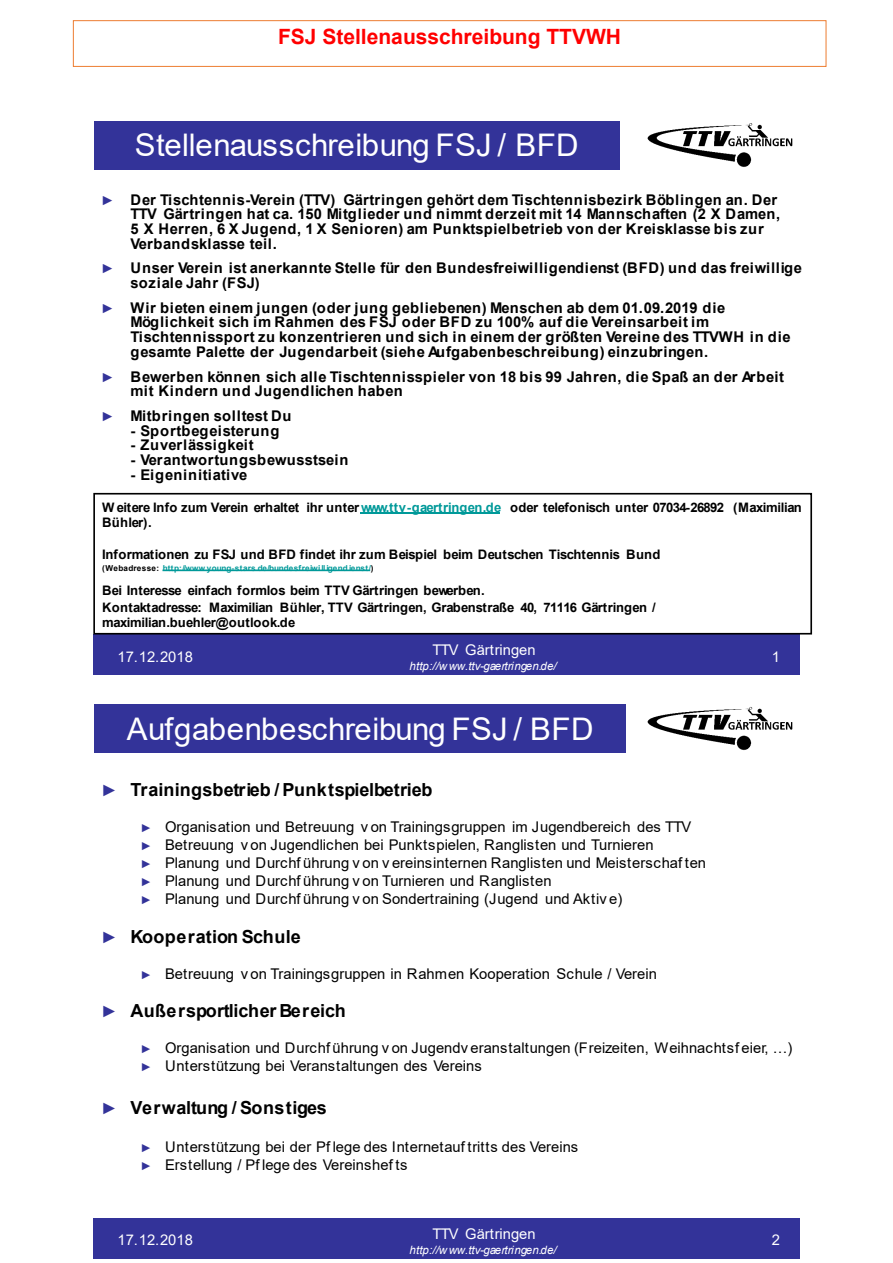
<style>
.page{position:relative;width:893px;height:1263px;background:#fff}
.page>*{position:absolute;margin:0;border:0;box-sizing:border-box;transform-origin:0 0}
.t1{font:31.2px "Arial";letter-spacing:.015em;color:#fff}
.t2{font:700 21px "Arial";color:#f00}
.t3{font:700 18px "Arial";letter-spacing:-.005em;color:#000}
.t4{font:700 18px "Arial";letter-spacing:.02em;color:#000}
.t5{font:14.7px/18px "Arial";color:#000}
.t6{font:700 14.7px/14.7px "Arial";letter-spacing:.05em;color:#000}
.t7{font:700 14.7px/14.7px "Arial";letter-spacing:.005em;color:#000}
.t8{font:14.7px "Arial";color:#fff}
.t9{font:700 14.7px "Arial";color:#000}
.t10{font:700 14.7px "Arial";letter-spacing:.03em;color:#000}
.t11{font:700 13.2px "Arial";letter-spacing:.015em;color:#000}
.t12{font:700 13.2px "Arial";letter-spacing:-.01em;color:#000}
.t13{font:700 13.05px/14.7px "Arial";letter-spacing:-.025em;color:#000}
.t14{font:italic 11.55px "Arial";letter-spacing:.005em;color:#fff}
.t15{font:700 8.1px "Arial";letter-spacing:.02em;color:#099}
.s1{font-weight:400;font-size:13.2px;color:#339}
.s2{color:#099}
.s3{color:#000}
.s4{font-weight:400;font-size:16.35px;color:#339}
.s5{font-size:11.55px;color:#339}
.s6{font-size:11.4px;color:#339}
</style>
<div class="page">
<img style="left:647px;top:123px;width:146px;height:44px">
<div style="left:93px;top:634px;width:125px;height:41px;background:#339"></div>
<div style="left:218px;top:634px;width:531px;height:41px;background:#339"></div>
<div style="left:749px;top:634px;width:51px;height:41px;background:#339"></div>
<div style="left:94px;top:121px;width:526px;height:48px;background:#339"></div>
<div style="left:93px;top:493px;width:719px;height:141px;border:2px solid #000"></div>
<hr style="left:360px;top:512px;width:139px;height:2px;background:#099">
<svg style="left:163px;top:570px;width:207px;height:1px"></svg>
<img style="left:647px;top:707px;width:146px;height:44px">
<div style="left:93px;top:1218px;width:125px;height:41px;background:#339"></div>
<div style="left:218px;top:1218px;width:531px;height:41px;background:#339"></div>
<div style="left:749px;top:1218px;width:51px;height:41px;background:#339"></div>
<div style="left:94px;top:704px;width:532px;height:48px;background:#339"></div>
<div style="left:73px;top:20px;width:753px;height:47px;border:1px solid #ed7d31"></div>
<h2 class="t2" style="left:278px;top:25px;width:345px">FSJ Stellenausschreibung TTVWH</h2>
<h1 class="t1" style="left:135px;top:128px;width:445px">Stellenausschreibung FSJ / BFD</h1>
<p class="t7" style="left:131px;top:192px;width:651px;text-indent:-29px"><span class="s1">►</span> Der Tischtennis-Verein (TTV) Gärtringen gehört dem Tischtennisbezirk Böblingen an. Der TTV Gärtringen hat ca. 150 Mitglieder und nimmt derzeit mit 14 Mannschaften (2 X Damen, 5 X Herren, 6 X Jugend, 1 X Senioren) am Punktspielbetrieb von der Kreisklasse bis zur Verbandsklasse teil.</p>
<p class="t6" style="left:131px;top:261px;width:673px;text-indent:-29px"><span class="s1">►</span> Unser Verein ist anerkannte Stelle für den Bundesfreiwilligendienst (BFD) und das freiwillige soziale Jahr (FSJ)</p>
<p class="t6" style="left:131px;top:300px;width:662px;text-indent:-29px"><span class="s1">►</span> Wir bieten einem jungen (oder jung gebliebenen) Menschen ab dem 01.09.2019 die Möglichkeit sich im Rahmen des FSJ oder BFD zu 100% auf die Vereinsarbeit im Tischtennissport zu konzentrieren und sich in einem der größten Vereine des TTVWH in die gesamte Palette der Jugendarbeit (siehe Aufgabenbeschreibung) einzubringen.</p>
<p class="t6" style="left:131px;top:369px;width:655px;text-indent:-29px"><span class="s1">►</span> Bewerben können sich alle Tischtennisspieler von 18 bis 99 Jahren, die Spaß an der Arbeit mit Kindern und Jugendlichen haben</p>
<p class="t6" style="left:101px;top:408px;width:192px"><span class="s1">►</span> Mitbringen solltest Du</p>
<p class="t6" style="left:131px;top:423px;width:150px">- Sportbegeisterung</p>
<p class="t10" style="left:131px;top:437px;width:125px">- Zuverlässigkeit</p>
<p class="t9" style="left:131px;top:452px;width:219px">- Verantwortungsbewusstsein</p>
<p class="t6" style="left:131px;top:467px;width:118px">- Eigeninitiative</p>
<p class="t13" style="left:102px;top:500px;width:701px">W eitere Info zum Verein erhaltet ihr unter <span class="s2">www.ttv-gaertringen.de</span> oder telefonisch unter 07034-26892 (Maximilian</p>
<p class="t12" style="left:102px;top:515px;width:51px">Bühler).</p>
<p class="t11" style="left:102px;top:547px;width:560px">Informationen zu FSJ und BFD findet ihr zum Beispiel beim Deutschen Tischtennis Bund</p>
<p class="t15" style="left:102px;top:564px;width:273px"><span class="s3">(Webadresse:</span> http://www.young-stars.de/bundesfreiwilligend ienst/<span class="s3">)</span></p>
<p class="t12" style="left:102px;top:583px;width:384px">Bei Interesse einfach formlos beim TTV Gärtringen bewerben.</p>
<p class="t13" style="left:102px;top:600px;width:555px">Kontaktadresse: Maximilian Bühler, TTV Gärtringen, Grabenstraße 40, 71116 Gärtringen / maximilian.buehler@outlook.de</p>
<p class="t8" style="left:118px;top:649px;width:77px">17.12.2018</p>
<p class="t8" style="left:433px;top:642px;width:105px">TTV Gärtringen</p>
<p class="t14" style="left:410px;top:660px;width:149px">http://www.ttv-gaertringen.de/</p>
<p class="t8" style="left:772px;top:649px;width:10px">1</p>
<h1 class="t1" style="left:127px;top:711px;width:468px">Aufgabenbeschreibung FSJ / BFD</h1>
<p class="t3" style="left:101px;top:779px;width:333px"><span class="s4">►</span> Trainingsbetrieb / Punktspielbetrieb</p>
<p class="t5" style="left:140px;top:818px;width:567px"><span class="s5">►</span> Organisation und Betreuung v on Trainingsgruppen im Jugendbereich des TTV <span class="s5">►</span> Betreuung v on Jugendlichen bei Punktspielen, Ranglisten und Turnieren<br><span class="s5">►</span> Planung und Durchf ührung v on v ereinsinternen Ranglisten und Meisterschaf ten <span class="s5">►</span> Planung und Durchf ührung v on Turnieren und Ranglisten<br><span class="s6">►</span> Planung und Durchf ührung v on Sondertraining (Jugend und Aktiv e)</p>
<p class="t4" style="left:101px;top:927px;width:201px"><span class="s4">►</span> Kooperation Schule</p>
<p class="t5" style="left:140px;top:965px;width:518px"><span class="s6">►</span> Betreuung v on Trainingsgruppen in Rahmen Kooperation Schule / Verein</p>
<p class="t3" style="left:101px;top:1001px;width:246px"><span class="s4">►</span> Außersportlicher Bereich</p>
<p class="t5" style="left:140px;top:1039px;width:654px"><span class="s6">►</span> Organisation und Durchf ührung v on Jugendv eranstaltungen (Freizeiten, Weihnachtsf eier, …) <span class="s5">►</span> Unterstützung bei Veranstaltungen des Vereins</p>
<p class="t3" style="left:101px;top:1097px;width:227px"><span class="s4">►</span> Verwaltung / Sonstiges</p>
<p class="t5" style="left:140px;top:1137px;width:439px"><span class="s6">►</span> Unterstützung bei der Pf lege des Internetauf tritts des Vereins <span class="s5">►</span> Erstellung / Pf lege des Vereinshef ts</p>
<p class="t8" style="left:118px;top:1232px;width:77px">17.12.2018</p>
<p class="t8" style="left:433px;top:1225px;width:105px">TTV Gärtringen</p>
<p class="t14" style="left:410px;top:1243px;width:149px">http://www.ttv-gaertringen.de/</p>
<p class="t8" style="left:772px;top:1232px;width:10px">2</p>
</div>
